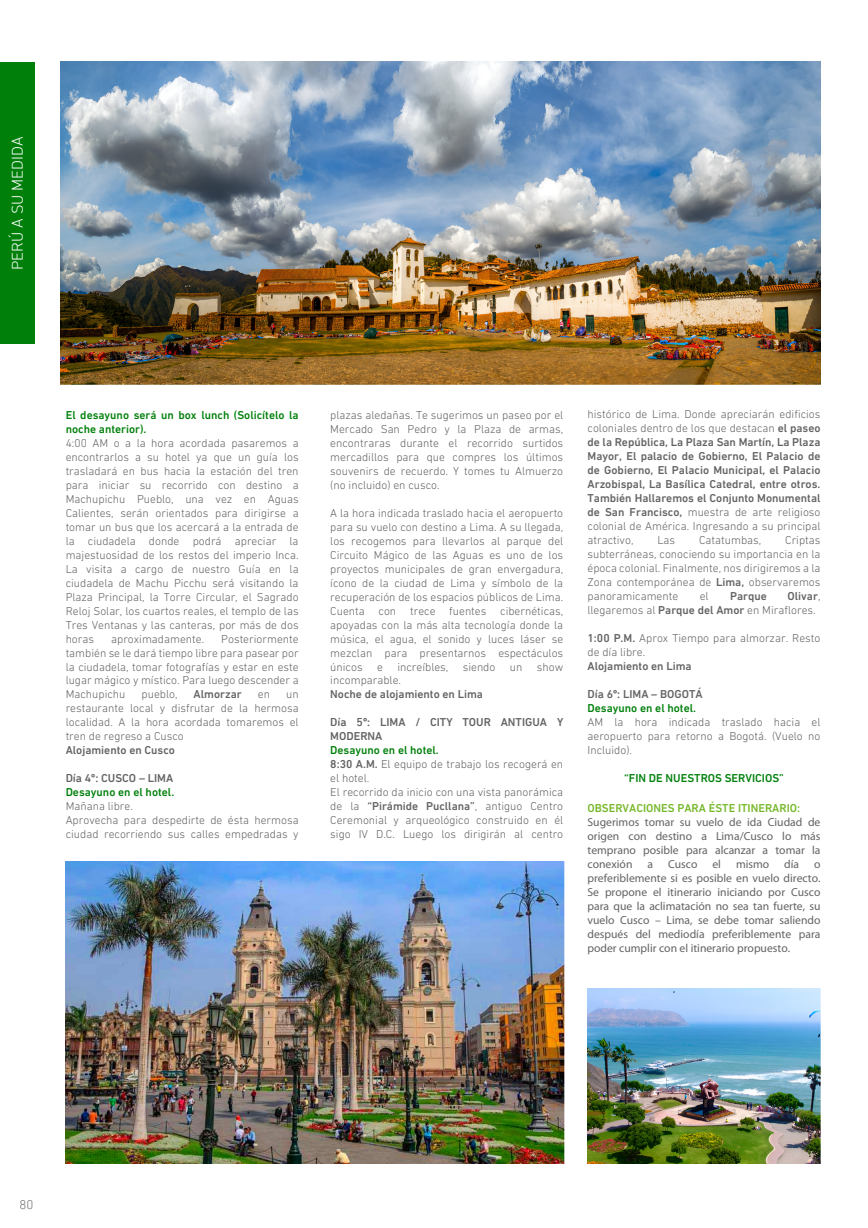
<style>
.page{position:relative;width:868px;height:1228px;background:#fff}
.page>*{position:absolute;margin:0;border:0;box-sizing:border-box;transform-origin:0 0}
.t1{font:300 16.03px "DIN Next Rounded LTW01";color:#fff}
.t2{font:300 13.12px "DIN Next Rounded LTW01";color:#706f6f}
.t3{font:300 11.65px/14px "DIN Next LT Pro";color:#646363;text-align:justify}
.t4{font:500 11.65px/14px "DIN Next LT Pro";color:#646363}
.t5{font:11.65px/14px "Myriad Pro";color:#646363;text-align:justify}
.t6{font:500 11.65px/14px "DIN Next LT Pro";color:#00800b}
.t7{font:500 11.65px "DIN Next LT Pro";color:#76b82a}
.s1{font-family:"DIN Next Rounded LTW01";color:#646363}
.s2{color:#646363}
.s3{font-family:"DIN Next Rounded LTW01"}
.s4{font-weight:500;color:#00800b}
.s5{font-weight:500}
.s6{font-weight:300}
</style>
<div class="page">
<div style="left:0;top:63px;width:35px;height:281px;background:#00800b"></div>
<img style="left:61px;top:62px;width:760px;height:323px">
<img style="left:66px;top:862px;width:498px;height:301px">
<img style="left:587px;top:988px;width:234px;height:175px">
<h1 class="t1" style="left:8px;top:270px;width:135px;rotate:-90deg">PERÚ A SU MEDIDA</h1>
<p class="t6" style="left:66px;top:407px;width:234px">El desayuno será un box lunch (Solicítelo la noche anterior).</p>
<p class="t3" style="left:66px;top:435px;width:234px">4:00 AM o a la hora acordada pasaremos a encontrarlos a su hotel ya que un guía los trasladará en bus hacia la estación del tren para iniciar su recorrido con destino a Machupichu Pueblo, una vez en Aguas Calientes, serán orientados para dirigirse a tomar un bus que los acercará a la entrada de la ciudadela donde podrá apreciar la majestuosidad de los restos del imperio Inca.<br>La visita a cargo de nuestro Guía en la ciudadela de Machu Picchu será visitando la Plaza Principal, la Torre Circular, el Sagrado Reloj Solar, los cuartos reales, el templo de las Tres Ventanas y las canteras, por más de dos horas</p>
<p class="t3" style="left:66px;top:631px;width:234px;text-indent:156px">Posteriormente también se le dará tiempo libre para pasear por la ciudadela, tomar fotografías y estar en este lugar mágico y místico. Para luego descender a Machupichu</p>
<p class="t3" style="left:111px;top:631px;width:95px">aproximadamente.</p>
<p class="t3" style="left:142px;top:687px;width:37px">pueblo,</p>
<p class="t4" style="left:194px;top:687px;width:50px">Almorzar</p>
<p class="t3" style="left:258px;top:687px;width:14px">en</p>
<p class="t3" style="left:66px;top:687px;width:234px;text-indent:220px">un restaurante local y disfrutar de la hermosa localidad. A la hora acordada tomaremos el tren de regreso a Cusco</p>
<p class="t4" style="left:66px;top:743px;width:111px">Alojamiento en Cusco</p>
<p class="t6" style="left:66px;top:771px;width:110px"><span class="s1">Día 4º:</span> <span class="s2">CUSCO – LIMA<br></span>Desayuno en el hotel.</p>
<p class="t3" style="left:66px;top:799px;width:234px;text-align:left">Mañana libre.<br>Aprovecha para despedirte de ésta hermosa ciudad recorriendo sus calles empedradas y</p>
<p class="t3" style="left:330px;top:407px;width:234px">plazas aledañas. Te sugerimos un paseo por el Mercado San Pedro y la Plaza de armas, encontraras durante el recorrido surtidos mercadillos para que compres los últimos souvenirs de recuerdo. Y tomes tu Almuerzo (no incluido) en cusco.</p>
<p class="t3" style="left:330px;top:505px;width:234px">A la hora indicada traslado hacia el aeropuerto para su vuelo con destino a Lima. A su llegada, los recogemos para llevarlos al parque del Circuito Mágico de las Aguas es uno de los proyectos municipales de gran envergadura, ícono de la ciudad de Lima y símbolo de la recuperación de los espacios públicos de Lima.<br>Cuenta con trece fuentes cibernéticas, apoyadas con la más alta tecnología donde la música, el agua, el sonido y luces láser se mezclan para presentarnos espectáculos únicos e increíbles, siendo un show incomparable.</p>
<p class="t4" style="left:330px;top:687px;width:154px">Noche de alojamiento en Lima</p>
<p class="t4" style="left:330px;top:715px;width:234px"><span class="s3">Día 5º:</span> LIMA / CITY TOUR ANTIGUA Y<br>MODERNA</p>
<p class="t3" style="left:330px;top:743px;width:234px;text-align:left"><span class="s4">Desayuno en el hotel.<br></span><span class="s5">8:30 A.M.</span> El equipo de trabajo los recogerá en el hotel.<br>El recorrido da inicio con una vista panorámica de la <span class="s5">“Pirámide Pucllana”</span>, antiguo Centro Ceremonial y arqueológico construido en él sigo IV D.C. Luego los dirigirán al centro</p>
<p class="t4" style="left:588px;top:407px;width:234px;text-align:justify"><span class="s6">histórico de Lima. Donde apreciarán edificios coloniales dentro de los que destacan</span> el paseo de la República, La Plaza San Martín, La Plaza Mayor, El palacio de Gobierno, El Palacio de de Gobierno, El Palacio Municipal, el Palacio Arzobispal, La Basílica Catedral, entre otros.<br>También Hallaremos el Conjunto Monumental de San Francisco, <span class="s6">muestra de arte religioso colonial de América. Ingresando a su principal atractivo,</span></p>
<p class="t3" style="left:588px;top:533px;width:234px;text-indent:198px">Criptas subterráneas, conociendo su importancia en la época colonial. Finalmente, nos dirigiremos a la Zona contemporánea de <span class="s5">Lima,</span> observaremos panoramicamente</p>
<p class="t3" style="left:657px;top:533px;width:19px">Las</p>
<p class="t3" style="left:699px;top:533px;width:64px">Catatumbas,</p>
<p class="t3" style="left:588px;top:589px;width:234px;text-indent:200px"><span class="s5">Olivar</span>, llegaremos al <span class="s5">Parque del Amor</span> en Miraflores.</p>
<p class="t3" style="left:588px;top:631px;width:234px"><span class="s5">1:00 P.M.</span> Aprox Tiempo para almorzar. Resto de día libre.</p>
<p class="t4" style="left:588px;top:659px;width:106px">Alojamiento en Lima</p>
<p class="t6" style="left:588px;top:687px;width:117px"><span class="s1">Día 6º:</span> <span class="s2">LIMA – BOGOTÁ<br></span>Desayuno en el hotel.</p>
<p class="t3" style="left:588px;top:715px;width:234px">AM la hora indicada traslado hacia el aeropuerto para retorno a Bogotá. (Vuelo no Incluido).</p>
<p class="t6" style="left:624px;top:771px;width:161px">“FIN DE NUESTROS SERVICIOS”</p>
<p class="t7" style="left:588px;top:801px;width:214px">OBSERVACIONES PARA ÉSTE ITINERARIO:</p>
<p class="t5" style="left:588px;top:815px;width:234px">Sugerimos tomar su vuelo de ida Ciudad de origen con destino a Lima/Cusco lo más temprano posible para alcanzar a tomar la conexión</p>
<p class="t3" style="left:700px;top:589px;width:10px">el</p>
<p class="t4" style="left:730px;top:589px;width:38px">Parque</p>
<p class="t5" style="left:647px;top:857px;width:7px">a</p>
<p class="t5" style="left:668px;top:857px;width:31px">Cusco</p>
<p class="t5" style="left:712px;top:857px;width:10px">el</p>
<p class="t5" style="left:736px;top:857px;width:35px">mismo</p>
<p class="t5" style="left:784px;top:857px;width:16px">día</p>
<p class="t5" style="left:588px;top:857px;width:234px;text-indent:227px">o preferiblemente si es posible en vuelo directo.<br>Se propone el itinerario iniciando por Cusco para que la aclimatación no sea tan fuerte, su vuelo Cusco – Lima, se debe tomar saliendo después del mediodía preferiblemente para poder cumplir con el itinerario propuesto.</p>
<p class="t2" style="left:20px;top:1197px;width:15px">80</p>
</div>
